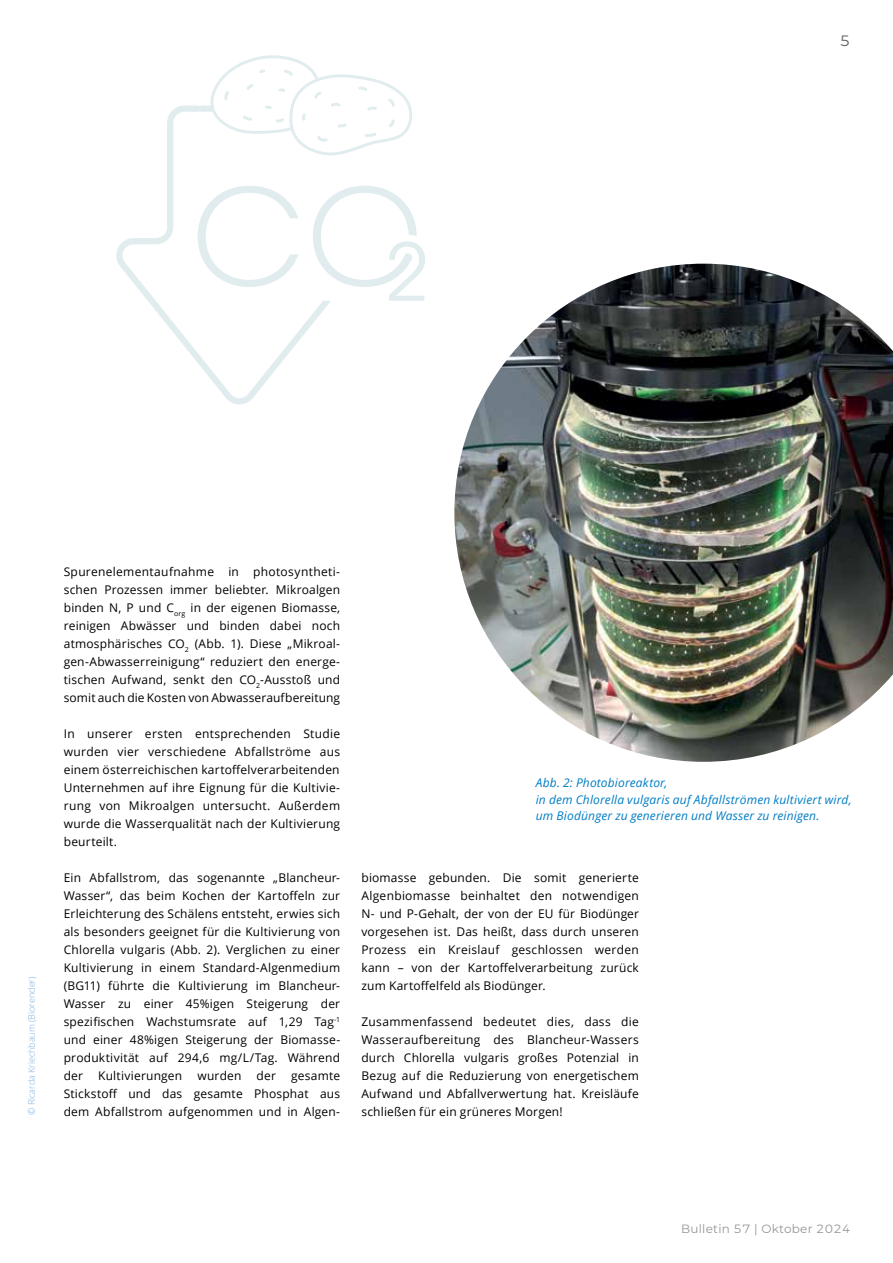
<style>
.page{position:relative;width:893px;height:1263px;background:#fff}
.page>*{position:absolute;margin:0;border:0;box-sizing:border-box;transform-origin:0 0}
.t1{font:15px "Montserrat";color:#58595b}
.t2{font:12px/18px "Open Sans";letter-spacing:.015em;color:#000;text-align:justify}
.t3{font:italic 12px/16.5px "Open Sans";letter-spacing:.015em;color:#007dc5}
.t4{font:12px "Montserrat";letter-spacing:.02em;color:#939598}
.t5{font:300 9px "Open Sans";color:#7bafde}
</style>
<div class="page">
<img style="left:454px;top:264px;width:439px;height:498px">
<svg style="left:334px;top:186px;width:91px;height:115px"></svg>
<svg style="left:116px;top:105px;width:218px;height:300px"></svg>
<svg style="left:207px;top:55px;width:205px;height:100px"></svg>
<p class="t1" style="left:840px;top:31px;width:12px">5</p>
<p class="t5" style="left:25px;top:1115px;width:140px;rotate:-90deg">© Ricarda Kriechbaum (Biorender)</p>
<p class="t2" style="left:64px;top:562px;width:278px">Spurenelementaufnahme in photosyntheti&shy;schen Prozessen immer beliebter. Mikroalgen binden N, P und C<sub>org</sub> in der eigenen Biomasse, reinigen Abwässer und binden dabei noch atmosphärisches CO<sub>2</sub> (Abb. 1). Diese „Mikroal&shy;gen-Abwasserreinigung“ reduziert den energe&shy;tischen Aufwand, senkt den CO<sub>2</sub>-Ausstoß und somit auch die Kosten von Abwasseraufbereitung</p>
<p class="t2" style="left:64px;top:724px;width:278px">In unserer ersten entsprechenden Studie wurden vier verschiedene Abfallströme aus einem österreichischen kartoffelverarbeitenden Unternehmen auf ihre Eignung für die Kultivie&shy;rung von Mikroalgen untersucht. Außerdem wurde die Wasserqualität nach der Kultivierung beurteilt.</p>
<p class="t2" style="left:64px;top:868px;width:278px">Ein Abfallstrom, das sogenannte „Blancheur-Wasser“, das beim Kochen der Kartoffeln zur Erleichterung des Schälens entsteht, erwies sich als besonders geeignet für die Kultivierung von Chlorella vulgaris (Abb. 2). Verglichen zu einer Kultivierung in einem Standard-Algenmedium (BG11) führte die Kultivierung im Blancheur-Wasser zu einer 45%igen Steigerung der spezifischen Wachstumsrate auf 1,29 Tag<sup>-1 </sup>und einer 48%igen Steigerung der Biomasse&shy;produktivität auf 294,6 mg/L/Tag. Während der</p>
<p class="t2" style="left:98px;top:1066px;width:85px">Kultivierungen</p>
<p class="t2" style="left:197px;top:1066px;width:46px">wurden</p>
<p class="t2" style="left:257px;top:1066px;width:21px">der</p>
<p class="t2" style="left:64px;top:1066px;width:278px;text-indent:227px">gesamte Stickstoff und das gesamte Phosphat aus dem Abfallstrom aufgenommen und in Algen-</p>
<p class="t3" style="left:536px;top:774px;width:317px">Abb. 2: Photobioreaktor,<br>in dem Chlorella vulgaris auf Abfallströmen kultiviert wird, um Biodünger zu generieren und Wasser zu reinigen.</p>
<p class="t2" style="left:361px;top:868px;width:279px">biomasse gebunden. Die somit generierte Algenbiomasse beinhaltet den notwendigen N- und P-Gehalt, der von der EU für Biodünger vorgesehen ist. Das heißt, dass durch unseren Prozess ein Kreislauf geschlossen werden kann – von der Kartoffelverarbeitung zurück zum Kartoffelfeld als Biodünger.</p>
<p class="t2" style="left:361px;top:1012px;width:279px">Zusammenfassend bedeutet dies, dass die Wasseraufbereitung des Blancheur-Wassers durch Chlorella vulgaris großes Potenzial in Bezug auf die Reduzierung von energetischem Aufwand und Abfallverwertung hat. Kreisläufe</p>
<p class="t2" style="left:361px;top:1102px;width:203px">schließen für ein grüneres Morgen!</p>
<p class="t4" style="left:681px;top:1220px;width:171px">Bulletin 57 | Oktober 2024</p>
</div>
